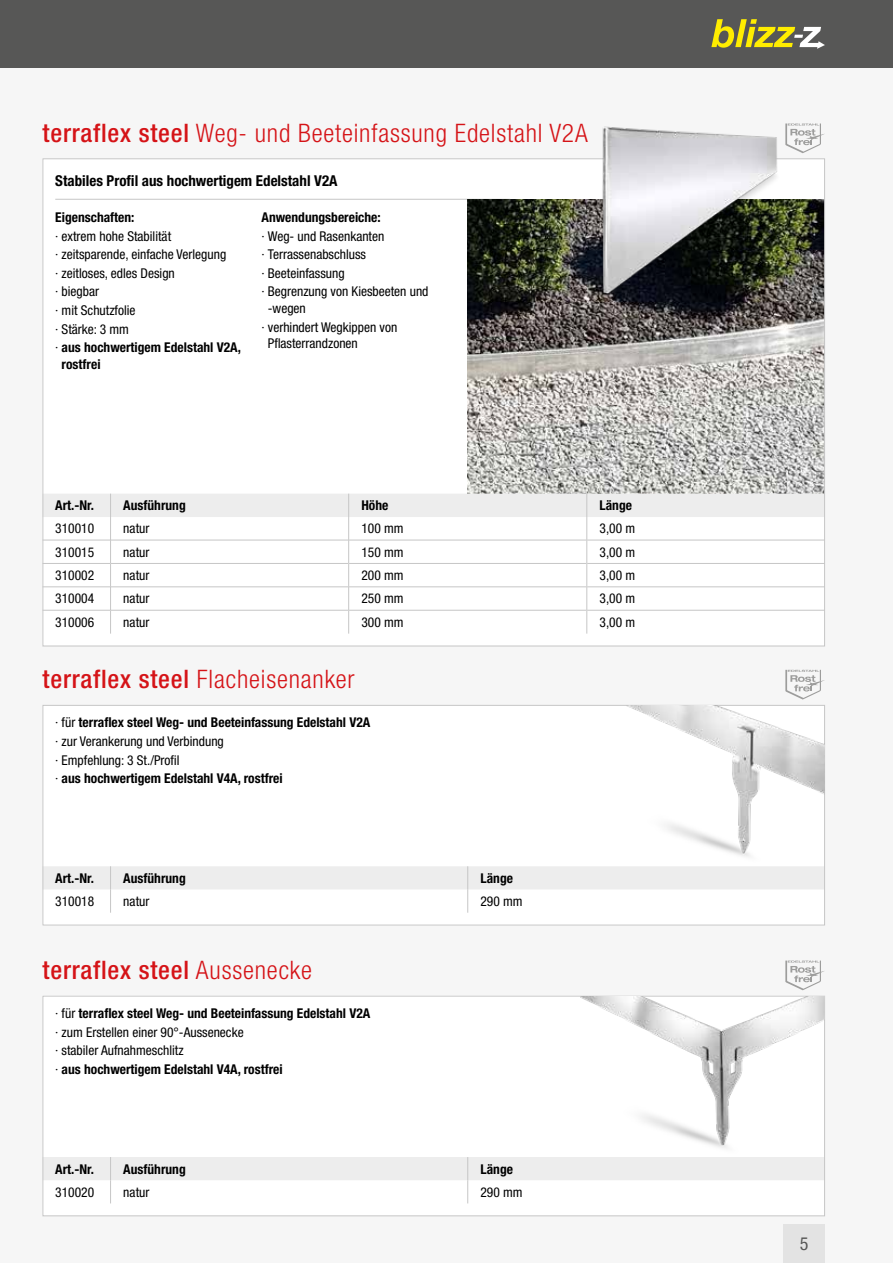
<style>
.page{position:relative;width:893px;height:1263px;background:#f6f6f6}
.page>*{position:absolute;margin:0;border:0;box-sizing:border-box;transform-origin:0 0}
.t1{font:300 condensed 25.5px "Helvetica Neue LT Pro";letter-spacing:.03em;color:#d51317}
.t2{font:500 condensed 25.5px "Helvetica Neue LT Pro";letter-spacing:.03em;color:#d51317}
.t3{font:condensed 18px "Helvetica Neue LT Pro";color:#575756}
.t4{font:700 condensed 15px "Helvetica Neue LT Pro";color:#000}
.t5{font:condensed 13.5px/18.6px "Helvetica Neue LT Pro";color:#000}
.t6{font:700 condensed 13.5px/18.6px "Helvetica Neue LT Pro";color:#000}
.s1{font-weight:500}
.s2{font-weight:700}
.s3{font-weight:400}
.s4{font-weight:300}
</style>
<div class="page">
<div style="left:783px;top:1225px;width:42px;height:38px;background:#e3e3e3"></div>
<div style="left:0;top:0;width:893px;height:68px;background:#575756"></div>
<svg style="left:711px;top:19px;width:114px;height:30px"></svg>
<div style="left:43px;top:158px;width:782px;height:488px;background:#fff"></div>
<hr style="left:55px;top:199px;width:455px;height:1px;background:#c6c6c6">
<img style="left:468px;top:200px;width:355px;height:294px">
<svg style="left:45px;top:494px;width:778px;height:140px"></svg>
<hr style="left:43px;top:540px;width:67px;height:1px;background:#c6c6c6">
<hr style="left:111px;top:540px;width:237px;height:1px;background:#c6c6c6">
<hr style="left:349px;top:540px;width:237px;height:1px;background:#c6c6c6">
<hr style="left:587px;top:540px;width:238px;height:1px;background:#c6c6c6">
<hr style="left:43px;top:563px;width:67px;height:1px;background:#c6c6c6">
<hr style="left:111px;top:563px;width:237px;height:1px;background:#c6c6c6">
<hr style="left:349px;top:563px;width:237px;height:1px;background:#c6c6c6">
<hr style="left:587px;top:563px;width:238px;height:1px;background:#c6c6c6">
<hr style="left:43px;top:586px;width:67px;height:1px;background:#c6c6c6">
<hr style="left:111px;top:586px;width:237px;height:1px;background:#c6c6c6">
<hr style="left:349px;top:586px;width:237px;height:1px;background:#c6c6c6">
<hr style="left:587px;top:586px;width:238px;height:1px;background:#c6c6c6">
<hr style="left:43px;top:610px;width:67px;height:1px;background:#c6c6c6">
<hr style="left:111px;top:610px;width:237px;height:1px;background:#c6c6c6">
<hr style="left:349px;top:610px;width:237px;height:1px;background:#c6c6c6">
<hr style="left:587px;top:610px;width:238px;height:1px;background:#c6c6c6">
<svg style="left:795px;top:123px;width:29px;height:30px"></svg>
<div style="left:43px;top:705px;width:782px;height:220px;background:#fff"></div>
<svg style="left:45px;top:866px;width:778px;height:47px"></svg>
<img style="left:627px;top:705px;width:198px;height:161px">
<svg style="left:785px;top:670px;width:40px;height:29px"></svg>
<div style="left:43px;top:996px;width:782px;height:220px;background:#fff"></div>
<svg style="left:45px;top:1157px;width:778px;height:46px"></svg>
<img style="left:580px;top:996px;width:245px;height:161px">
<svg style="left:785px;top:960px;width:39px;height:30px"></svg>
<img style="left:577px;top:123px;width:218px;height:183px">
<h1 class="t1" style="left:43px;top:118px;width:547px"><span class="s1">terraflex steel</span> Weg- und Beeteinfassung Edelstahl V2A</h1>
<p class="t4" style="left:55px;top:172px;width:284px">Stabiles Profil aus hochwertigem Edelstahl V2A</p>
<p class="t6" style="left:55px;top:208px;width:81px">Eigenschaften:</p>
<p class="t5" style="left:55px;top:226px;width:187px">· extrem hohe Stabilität<br>· zeitsparende, einfache Verlegung<br>· zeitloses, edles Design<br>· biegbar<br>· mit Schutzfolie<br>· Stärke: 3 mm<br>· <span class="s2">aus hochwertigem Edelstahl V2A,</span></p>
<p class="t6" style="left:62px;top:355px;width:40px">rostfrei</p>
<p class="t6" style="left:261px;top:208px;width:121px">Anwendungsbereiche:</p>
<p class="t5" style="left:261px;top:226px;width:169px">· Weg- und Rasenkanten<br>· Terrassenabschluss<br>· Beeteinfassung<br>· Begrenzung von Kiesbeeten und</p>
<p class="t5" style="left:261px;top:299px;width:137px;text-indent:6px">-wegen<br>· verhindert Wegkippen von</p>
<p class="t5" style="left:268px;top:334px;width:91px">Pflasterrandzonen</p>
<p class="t6" style="left:55px;top:496px;width:40px">Art.-Nr.</p>
<p class="t6" style="left:123px;top:496px;width:64px">Ausführung</p>
<p class="t6" style="left:361px;top:496px;width:28px">Höhe</p>
<p class="t6" style="left:600px;top:496px;width:34px">Länge</p>
<p class="t5" style="left:55px;top:519px;width:40px">310010</p>
<p class="t5" style="left:123px;top:519px;width:28px">natur</p>
<p class="t5" style="left:361px;top:519px;width:44px">100 mm</p>
<p class="t5" style="left:600px;top:519px;width:37px">3,00 m</p>
<p class="t5" style="left:55px;top:542px;width:40px">310015</p>
<p class="t5" style="left:123px;top:542px;width:28px">natur</p>
<p class="t5" style="left:361px;top:542px;width:44px">150 mm</p>
<p class="t5" style="left:600px;top:542px;width:37px">3,00 m</p>
<p class="t5" style="left:55px;top:566px;width:40px">310002</p>
<p class="t5" style="left:123px;top:566px;width:28px">natur</p>
<p class="t5" style="left:361px;top:566px;width:44px">200 mm</p>
<p class="t5" style="left:600px;top:566px;width:37px">3,00 m</p>
<p class="t5" style="left:55px;top:589px;width:40px">310004</p>
<p class="t5" style="left:123px;top:589px;width:28px">natur</p>
<p class="t5" style="left:361px;top:589px;width:44px">250 mm</p>
<p class="t5" style="left:600px;top:589px;width:37px">3,00 m</p>
<p class="t5" style="left:55px;top:612px;width:40px">310006</p>
<p class="t5" style="left:123px;top:612px;width:28px">natur</p>
<p class="t5" style="left:361px;top:612px;width:44px">300 mm</p>
<p class="t5" style="left:600px;top:612px;width:37px">3,00 m</p>
<h1 class="t1" style="left:43px;top:664px;width:314px"><span class="s1">terraflex steel</span> Flacheisenanker</h1>
<p class="t6" style="left:55px;top:713px;width:317px"><span class="s3">· für</span> terraflex steel Weg- und Beeteinfassung Edelstahl V2A <span class="s3">· zur Verankerung und Verbindung<br>· Empfehlung: 3 St./Profil<br>·</span> aus hochwertigem Edelstahl V4A, rostfrei</p>
<p class="t6" style="left:55px;top:869px;width:40px">Art.-Nr.</p>
<p class="t6" style="left:123px;top:869px;width:64px">Ausführung</p>
<p class="t6" style="left:480px;top:869px;width:34px">Länge</p>
<p class="t5" style="left:55px;top:891px;width:40px">310018</p>
<p class="t5" style="left:123px;top:891px;width:28px">natur</p>
<p class="t5" style="left:480px;top:891px;width:44px">290 mm</p>
<h1 class="t2" style="left:43px;top:954px;width:271px">terraflex steel <span class="s4">Aussenecke</span></h1>
<p class="t6" style="left:55px;top:1004px;width:317px"><span class="s3">· für</span> terraflex steel Weg- und Beeteinfassung Edelstahl V2A <span class="s3">· zum Erstellen einer 90°-Aussenecke<br>· stabiler Aufnahmeschlitz<br>·</span> aus hochwertigem Edelstahl V4A, rostfrei</p>
<p class="t6" style="left:55px;top:1159px;width:40px">Art.-Nr.</p>
<p class="t6" style="left:123px;top:1159px;width:64px">Ausführung</p>
<p class="t6" style="left:480px;top:1159px;width:34px">Länge</p>
<p class="t5" style="left:55px;top:1182px;width:40px">310020</p>
<p class="t5" style="left:123px;top:1182px;width:28px">natur</p>
<p class="t5" style="left:480px;top:1182px;width:44px">290 mm</p>
<h2 class="t3" style="left:800px;top:1233px;width:10px">5</h2>
</div>
